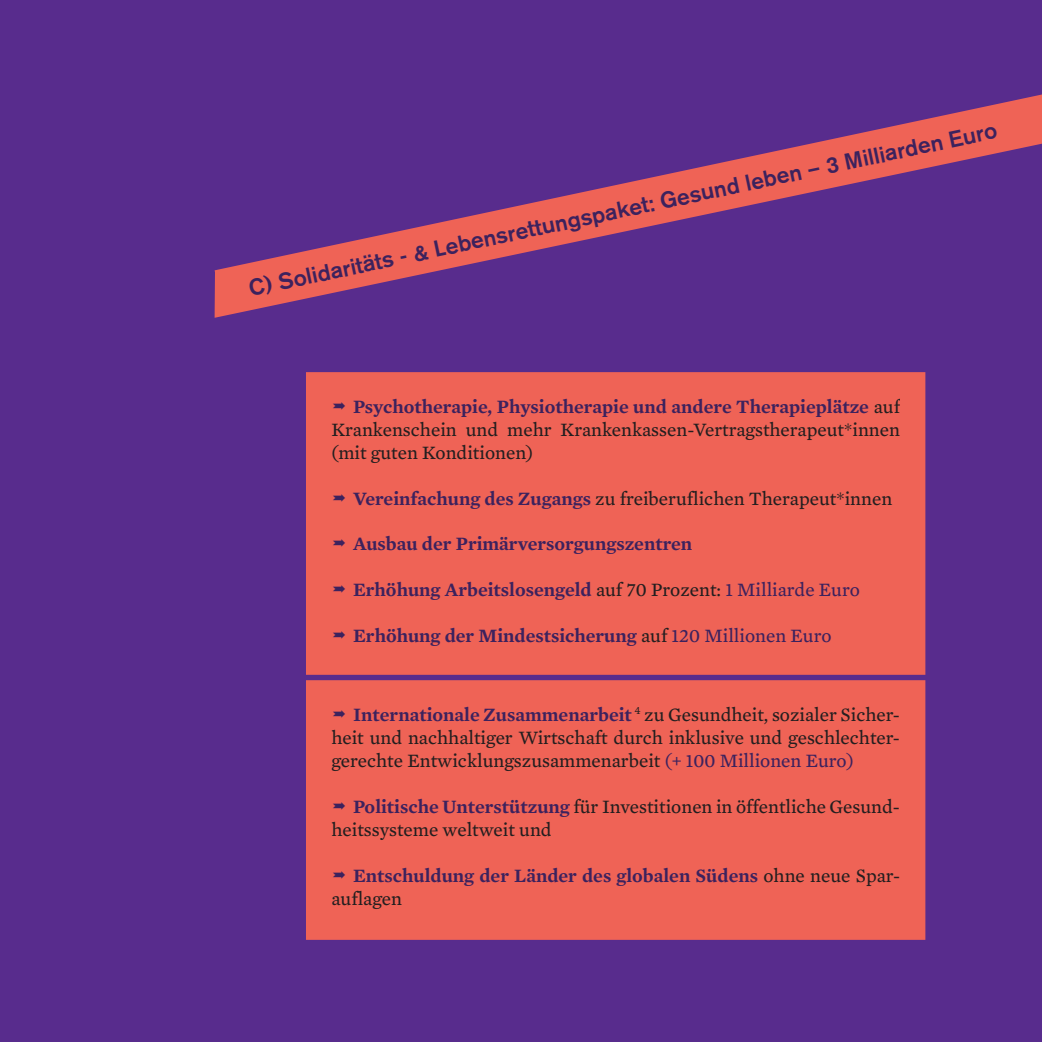
<style>
.page{position:relative;width:1042px;height:1042px;background:#582c8d}
.page>*{position:absolute;margin:0;border:0;box-sizing:border-box;transform-origin:0 0}
.t1{font:500 22.75px "Akzidenz Grotesk BE";color:#3c225e}
.t2{font:19.25px/23.1px "Mercury Text G3 Roman";color:#231f20}
.t3{font:600 19.25px "Mercury Text G3";color:#3c225e}
.s1{font-family:"Mercury Text G3 Roman";font-weight:400;color:#231f20}
.s2{font-family:"Mercury Text G3";font-weight:600;color:#3c225e}
.s3{font-family:"Mercury Text G3 Roman";font-weight:400}
.s4{color:#3c225e}
</style>
<div class="page">
<svg style="left:215px;top:94px;width:827px;height:224px"></svg>
<div style="left:319px;top:385px;width:593px;height:277px;background:#ef6356"></div>
<div style="left:306px;top:372px;width:619px;height:303px;border:25px solid #ef6356"></div>
<div style="left:319px;top:693px;width:593px;height:234px;background:#ef6356"></div>
<div style="left:306px;top:680px;width:619px;height:260px;border:25px solid #ef6356"></div>
<p class="t1" style="left:246px;top:275px;width:765px;rotate:-12deg">C) Solidaritäts - &amp; Lebensrettungspaket: Gesund leben – 3 Milliarden Euro</p>
<p class="t3" style="left:353px;top:394px;width:548px">Psychotherapie, Physiotherapie und andere Therapieplätze <span class="s1">auf</span></p>
<p class="t2" style="left:331px;top:418px;width:570px">Krankenschein und mehr Krankenkassen-Vertragstherapeut*innen (mit guten Konditionen)</p>
<p class="t2" style="left:353px;top:487px;width:541px"><span class="s2">Vereinfachung des Zugangs</span> zu freiberuflichen Therapeut*innen</p>
<p class="t3" style="left:353px;top:532px;width:341px">Ausbau der Primärversorgungszentren</p>
<p class="t3" style="left:353px;top:578px;width:508px">Erhöhung Arbeitslosengeld <span class="s1">auf 70 Prozent:</span> <span class="s3">1 Milliarde Euro</span></p>
<p class="t3" style="left:353px;top:624px;width:480px">Erhöhung der Mindestsicherung <span class="s1">auf</span> <span class="s3">120 Millionen Euro</span></p>
<p class="t3" style="left:353px;top:702px;width:548px">Internationale Zusammenarbeit <sup>4</sup> <span class="s1">zu Gesundheit, sozialer Sicher-</span></p>
<p class="t2" style="left:331px;top:726px;width:570px">heit und nachhaltiger Wirtschaft durch inklusive und geschlechter&shy;gerechte Entwicklungszusammenarbeit <span class="s4">(+ 100 Millionen Euro)</span></p>
<p class="t2" style="left:331px;top:794px;width:570px;text-indent:22px"><span class="s2">Politische Unterstützung</span> für Investitionen in öffentliche Gesund&shy;heitssysteme weltweit und</p>
<p class="t3" style="left:353px;top:863px;width:548px">Entschuldung der Länder des globalen Südens <span class="s1">ohne neue Spar-</span></p>
<p class="t2" style="left:331px;top:887px;width:72px">auflagen</p>
</div>
